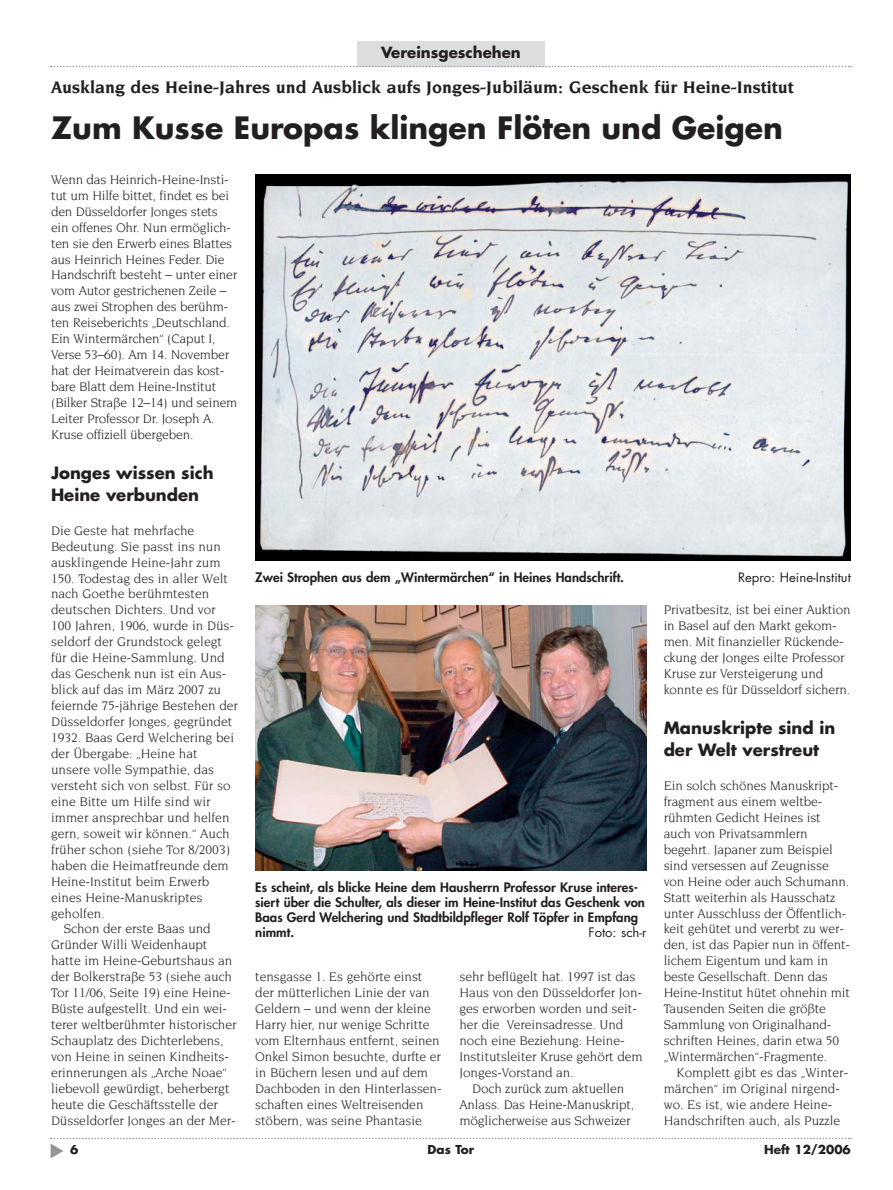
<style>
.page{position:relative;width:893px;height:1190px;background:#fff}
.page>*{position:absolute;margin:0;border:0;box-sizing:border-box;transform-origin:0 0}
.t1{font:700 30px "Futura";color:#231f20}
.t2{font:700 18px "Novarese";color:#231f20}
.t3{font:700 16.5px/22.5px "Futura";color:#231f20}
.t4{font:700 15px "Futura";color:#231f20}
.t5{font:13.5px/15.9px "Novarese";letter-spacing:-.005em;color:#231f20}
.t6{font:800 12.75px/15px "Futura";color:#231f20}
.t7{font:12.75px "Futura";color:#231f20}
.t8{font:700 12px "Futura";color:#231f20}
</style>
<div class="page">
<div style="left:357px;top:41px;width:187px;height:26px;background:#dcddde"></div>
<svg style="left:50px;top:66px;width:801px;height:1px"></svg>
<img style="left:255px;top:174px;width:595px;height:386px">
<img style="left:255px;top:605px;width:391px;height:265px">
<svg style="left:50px;top:1137px;width:801px;height:3px"></svg>
<p class="t4" style="left:381px;top:46px;width:141px">Vereinsgeschehen</p>
<h2 class="t2" style="left:51px;top:79px;width:744px">Ausklang des Heine-Jahres und Ausblick aufs Jonges-Jubiläum: Geschenk für Heine-Institut</h2>
<h1 class="t1" style="left:51px;top:115px;width:733px">Zum Kusse Europas klingen Flöten und Geigen</h1>
<p class="t5" style="left:51px;top:172px;width:188px">Wenn das Heinrich-Heine-Insti&shy;tut um Hilfe bittet, findet es bei den Düsseldorfer Jonges stets ein offenes Ohr. Nun ermöglich&shy;ten sie den Erwerb eines Blattes aus Heinrich Heines Feder. Die<br>Handschrift besteht – unter einer vom Autor gestrichenen Zeile – aus zwei Strophen des berühm&shy;ten Reiseberichts „Deutschland.<br>Ein Wintermärchen“ (Caput I,<br>Verse 53–60). Am 14. November hat der Heimatverein das kost&shy;bare Blatt dem Heine-Institut (Bilker Straße 12–14) und seinem<br>Leiter Professor Dr. Joseph A.<br>Kruse offiziell übergeben.</p>
<p class="t3" style="left:51px;top:462px;width:164px">Jonges wissen sich<br>Heine verbunden</p>
<p class="t5" style="left:51px;top:523px;width:145px">Die Geste hat mehrfache</p>
<p class="t5" style="left:51px;top:539px;width:171px">Bedeutung. Sie passt ins nun</p>
<p class="t5" style="left:51px;top:555px;width:171px">ausklingende Heine-Jahr zum</p>
<p class="t5" style="left:51px;top:571px;width:178px">150. Todestag des in aller Welt</p>
<p class="t5" style="left:51px;top:587px;width:160px">nach Goethe berühmtesten</p>
<p class="t5" style="left:51px;top:603px;width:166px">deutschen Dichters. Und vor</p>
<p class="t5" style="left:51px;top:619px;width:184px">100 Jahren, 1906, wurde in Düs-</p>
<p class="t5" style="left:51px;top:635px;width:172px">seldorf der Grundstock gelegt</p>
<p class="t5" style="left:51px;top:650px;width:175px">für die Heine-Sammlung. Und</p>
<p class="t5" style="left:51px;top:666px;width:177px">das Geschenk nun ist ein Aus-</p>
<p class="t5" style="left:51px;top:682px;width:172px">blick auf das im März 2007 zu</p>
<p class="t5" style="left:51px;top:698px;width:188px">feiernde 75-jährige Bestehen der</p>
<p class="t5" style="left:51px;top:714px;width:183px">Düsseldorfer Jonges, gegründet</p>
<p class="t5" style="left:51px;top:730px;width:184px">1932. Baas Gerd Welchering bei</p>
<p class="t5" style="left:51px;top:746px;width:148px">der Übergabe: „Heine hat</p>
<p class="t5" style="left:51px;top:762px;width:165px">unsere volle Sympathie, das</p>
<p class="t5" style="left:51px;top:778px;width:181px">versteht sich von selbst. Für so</p>
<p class="t5" style="left:51px;top:794px;width:161px">eine Bitte um Hilfe sind wir</p>
<p class="t5" style="left:51px;top:810px;width:180px">immer ansprechbar und helfen</p>
<p class="t5" style="left:51px;top:826px;width:180px">gern, soweit wir können.“ Auch</p>
<p class="t5" style="left:51px;top:842px;width:181px">früher schon (siehe Tor 8/2003)</p>
<p class="t5" style="left:51px;top:858px;width:179px">haben die Heimatfreunde dem</p>
<p class="t5" style="left:51px;top:874px;width:160px">Heine-Institut beim Erwerb</p>
<p class="t5" style="left:51px;top:890px;width:153px">eines Heine-Manuskriptes</p>
<p class="t5" style="left:51px;top:906px;width:55px">geholfen.</p>
<p class="t5" style="left:64px;top:922px;width:148px">Schon der erste Baas und</p>
<p class="t5" style="left:51px;top:937px;width:158px">Gründer Willi Weidenhaupt</p>
<p class="t5" style="left:51px;top:953px;width:183px">hatte im Heine-Geburtshaus an</p>
<p class="t5" style="left:51px;top:969px;width:182px">der Bolkerstraße 53 (siehe auch</p>
<p class="t5" style="left:51px;top:985px;width:181px">Tor 11/06, Seite 19) eine Heine-</p>
<p class="t5" style="left:51px;top:1001px;width:178px">Büste aufgestellt. Und ein wei-</p>
<p class="t5" style="left:51px;top:1017px;width:187px">terer weltberühmter historischer</p>
<p class="t5" style="left:51px;top:1033px;width:174px">Schauplatz des Dichterlebens,</p>
<p class="t5" style="left:51px;top:1049px;width:179px">von Heine in seinen Kindheits-</p>
<p class="t5" style="left:51px;top:1065px;width:177px">erinnerungen als „Arche Noae“</p>
<p class="t5" style="left:51px;top:1081px;width:180px">liebevoll gewürdigt, beherbergt</p>
<p class="t5" style="left:51px;top:1097px;width:168px">heute die Geschäftsstelle der</p>
<p class="t5" style="left:51px;top:1113px;width:186px">Düsseldorfer Jonges an der Mer-</p>
<p class="t6" style="left:255px;top:570px;width:370px">Zwei Strophen aus dem „Wintermärchen“ in Heines Handschrift.</p>
<p class="t7" style="left:738px;top:571px;width:114px">Repro: Heine-Institut</p>
<p class="t6" style="left:255px;top:880px;width:391px">Es scheint, als blicke Heine dem Hausherrn Professor Kruse interes&shy;siert über die Schulter, als dieser im Heine-Institut das Geschenk von Baas Gerd Welchering und Stadtbildpfleger Rolf Töpfer in Empfang nimmt.</p>
<p class="t7" style="left:588px;top:926px;width:60px">Foto: sch-r</p>
<p class="t5" style="left:255px;top:969px;width:188px">tensgasse 1. Es gehörte einst der mütterlichen Linie der van<br>Geldern – und wenn der kleine<br>Harry hier, nur wenige Schritte vom Elternhaus entfernt, seinen<br>Onkel Simon besuchte, durfte er in Büchern lesen und auf dem<br>Dachboden in den Hinterlassen&shy;schaften eines Weltreisenden stöbern, was seine Phantasie</p>
<p class="t5" style="left:459px;top:969px;width:185px">sehr beflügelt hat. 1997 ist das<br>Haus von den Düsseldorfer Jon&shy;ges erworben worden und seit&shy;her die Vereinsadresse. Und noch eine Beziehung: Heine-<br>Institutsleiter Kruse gehört dem<br>Jonges-Vorstand an.</p>
<p class="t5" style="left:459px;top:1081px;width:176px;text-align:center">Doch zurück zum aktuellen<br>Anlass. Das Heine-Manuskript, möglicherweise aus Schweizer</p>
<p class="t5" style="left:663px;top:603px;width:188px">Privatbesitz, ist bei einer Auktion in Basel auf den Markt gekom&shy;men. Mit finanzieller Rückende&shy;ckung der Jonges eilte Professor<br>Kruse zur Versteigerung und konnte es für Düsseldorf sichern.</p>
<p class="t3" style="left:663px;top:717px;width:173px">Manuskripte sind in der Welt verstreut</p>
<p class="t5" style="left:663px;top:778px;width:188px">Ein solch schönes Manuskript&shy;fragment aus einem weltbe&shy;rühmten Gedicht Heines ist auch von Privatsammlern begehrt. Japaner zum Beispiel sind versessen auf Zeugnisse von Heine oder auch Schumann.<br>Statt weiterhin als Hausschatz unter Ausschluss der Öffentlich&shy;keit gehütet und vererbt zu wer&shy;den, ist das Papier nun in öffent&shy;lichem Eigentum und kam in beste Gesellschaft. Denn das<br>Heine-Institut hütet ohnehin mit<br>Tausenden Seiten die größte<br>Sammlung von Originalhand&shy;schriften Heines, darin etwa 50 „Wintermärchen“-Fragmente.</p>
<p class="t5" style="left:663px;top:1065px;width:186px;text-indent:13px">Komplett gibt es das „Winter&shy;märchen“ im Original nirgend&shy;wo. Es ist, wie andere Heine-<br>Handschriften auch, als Puzzle</p>
<p class="t8" style="left:70px;top:1144px;width:10px">6</p>
<p class="t8" style="left:427px;top:1144px;width:48px">Das Tor</p>
<p class="t8" style="left:764px;top:1144px;width:88px">Heft 12/2006</p>
</div>
